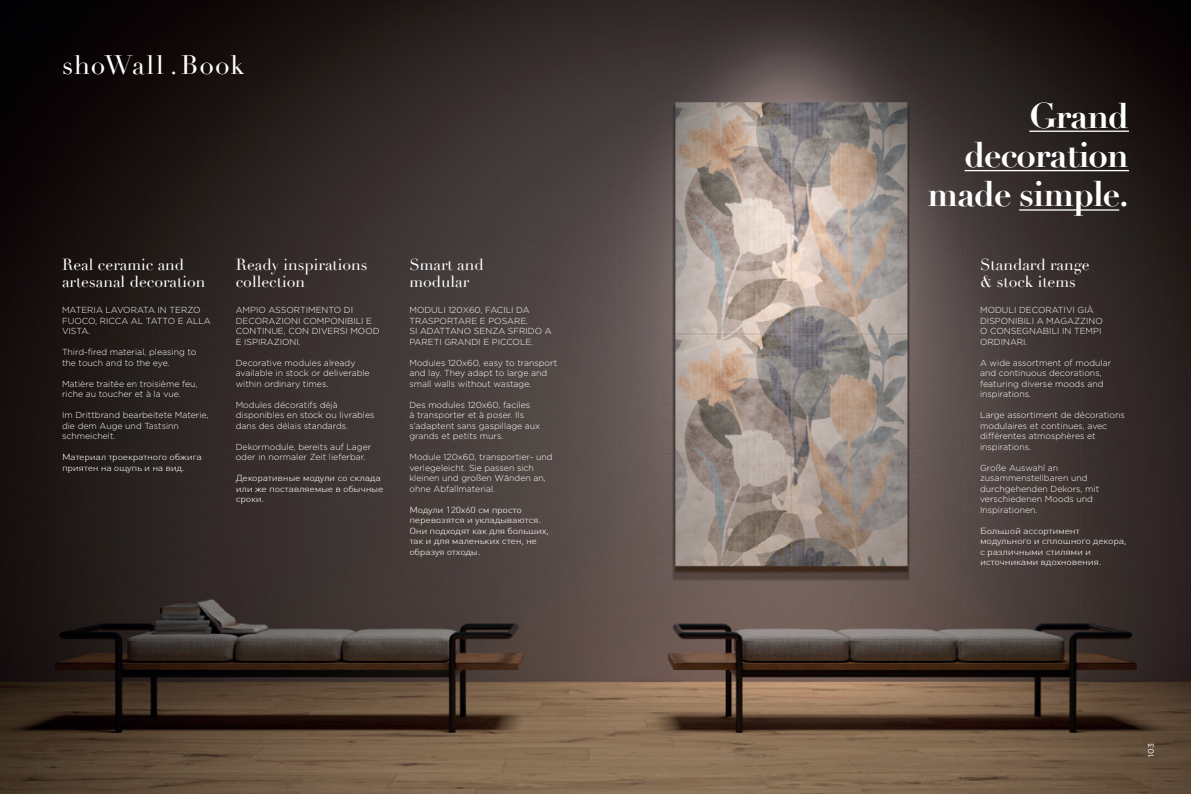
<style>
.page{position:relative;width:1191px;height:794px;background:#fff}
.page>*{position:absolute;margin:0;border:0;box-sizing:border-box;transform-origin:0 0}
.t1{font:700 35px/39.4px "Didot";letter-spacing:-.03em;color:#fff;text-align:right}
.t2{font:26.25px "Didot";letter-spacing:.03em;color:#fff}
.t3{font:15.75px/17.5px "Didot";color:#fff}
.t4{font:300 8.75px/10.5px "Gotham HTF";color:#fff}
.t5{font:300 8.75px/10.5px "DIN Pro";letter-spacing:-.03em;color:#fff;scale:1.2 1}
.t6{font:7.88px "Gotham HTF";color:#fff}
</style>
<div class="page">
<img style="left:0;top:0;width:1191px;height:794px">
<hr style="left:1029px;top:131px;width:100px;height:1px;background:#fff">
<hr style="left:964px;top:170px;width:165px;height:1px;background:#fff">
<hr style="left:1019px;top:209px;width:100px;height:2px;background:#fff">
<h2 class="t2" style="left:62px;top:50px;width:184px">shoWall . Book</h2>
<h3 class="t3" style="left:62px;top:256px;width:145px">Real ceramic and artesanal decoration</h3>
<h3 class="t3" style="left:409px;top:256px;width:76px">Smart and modular</h3>
<p class="t4" style="left:409px;top:305px;width:144px">MODULI 120X60, FACILI DA<br>TRASPORTARE E POSARE.<br>SI ADATTANO SENZA SFRIDO A<br>PARETI GRANDI E PICCOLE.</p>
<p class="t4" style="left:409px;top:357px;width:149px">Modules 120x60, easy to transport and lay. They adapt to large and small walls without wastage.</p>
<p class="t4" style="left:409px;top:399px;width:132px">Des modules 120x60, faciles<br>à transporter et à poser. Ils s’adaptent sans gaspillage aux grands et petits murs.</p>
<p class="t4" style="left:409px;top:452px;width:145px">Module 120x60, transportier- und verlegeleicht. Sie passen sich kleinen und großen Wänden an, ohne Abfallmaterial.</p>
<p class="t5" style="left:409px;top:504px;width:118px">Модули 120х60 см просто перевозятся и укладываются.<br>Они подходят как для больших, так и для маленьких стен, не образуя отходы.</p>
<h3 class="t3" style="left:236px;top:256px;width:133px">Ready inspirations collection</h3>
<p class="t4" style="left:62px;top:305px;width:150px">MATERIA LAVORATA IN TERZO<br>FUOCO, RICCA AL TATTO E ALLA<br>VISTA.</p>
<p class="t4" style="left:62px;top:347px;width:136px">Third-fired material, pleasing to the touch and to the eye.</p>
<p class="t4" style="left:62px;top:378px;width:137px">Matière traitée en troisième feu, riche au toucher et à la vue.</p>
<p class="t4" style="left:62px;top:410px;width:148px">Im Drittbrand bearbeitete Materie, die dem Auge und Tastsinn schmeichelt.</p>
<p class="t5" style="left:62px;top:452px;width:118px">Материал троекратного обжига приятен на ощупь и на вид.</p>
<p class="t4" style="left:236px;top:305px;width:145px">AMPIO ASSORTIMENTO DI<br>DECORAZIONI COMPONIBILI E<br>CONTINUE, CON DIVERSI MOOD<br>E ISPIRAZIONI.</p>
<p class="t4" style="left:236px;top:357px;width:136px">Decorative modules already available in stock or deliverable within ordinary times.</p>
<p class="t4" style="left:236px;top:399px;width:140px">Modules décoratifs déjà disponibles en stock ou livrables dans des délais standards.</p>
<p class="t4" style="left:236px;top:441px;width:137px">Dekormodule, bereits auf Lager oder in normaler Zeit lieferbar.</p>
<p class="t5" style="left:236px;top:473px;width:125px">Декоративные модули со склада или же поставляемые в обычные сроки.</p>
<h1 class="t1" style="left:927px;top:96px;width:203px">Grand decoration made simple.</h1>
<h3 class="t3" style="left:980px;top:256px;width:111px">Standard range &amp; stock items</h3>
<p class="t4" style="left:980px;top:305px;width:124px">MODULI DECORATIVI GIÀ<br>DISPONIBILI A MAGAZZINO<br>O CONSEGNABILI IN TEMPI<br>ORDINARI.</p>
<p class="t4" style="left:980px;top:357px;width:133px">A wide assortment of modular and continuous decorations, featuring diverse moods and inspirations.</p>
<p class="t4" style="left:980px;top:410px;width:146px">Large assortiment de décorations modulaires et continues, avec différentes atmosphères et inspirations.</p>
<p class="t4" style="left:980px;top:462px;width:121px">Große Auswahl an zusammenstellbaren und durchgehenden Dekors, mit verschiedenen Moods und<br>Inspirationen.</p>
<p class="t5" style="left:980px;top:525px;width:124px">Большой ассортимент модульного и сплошного декора, с различными стилями и источниками вдохновения.</p>
<p class="t6" style="left:1146px;top:756px;width:15px;rotate:-90deg">103</p>
</div>
